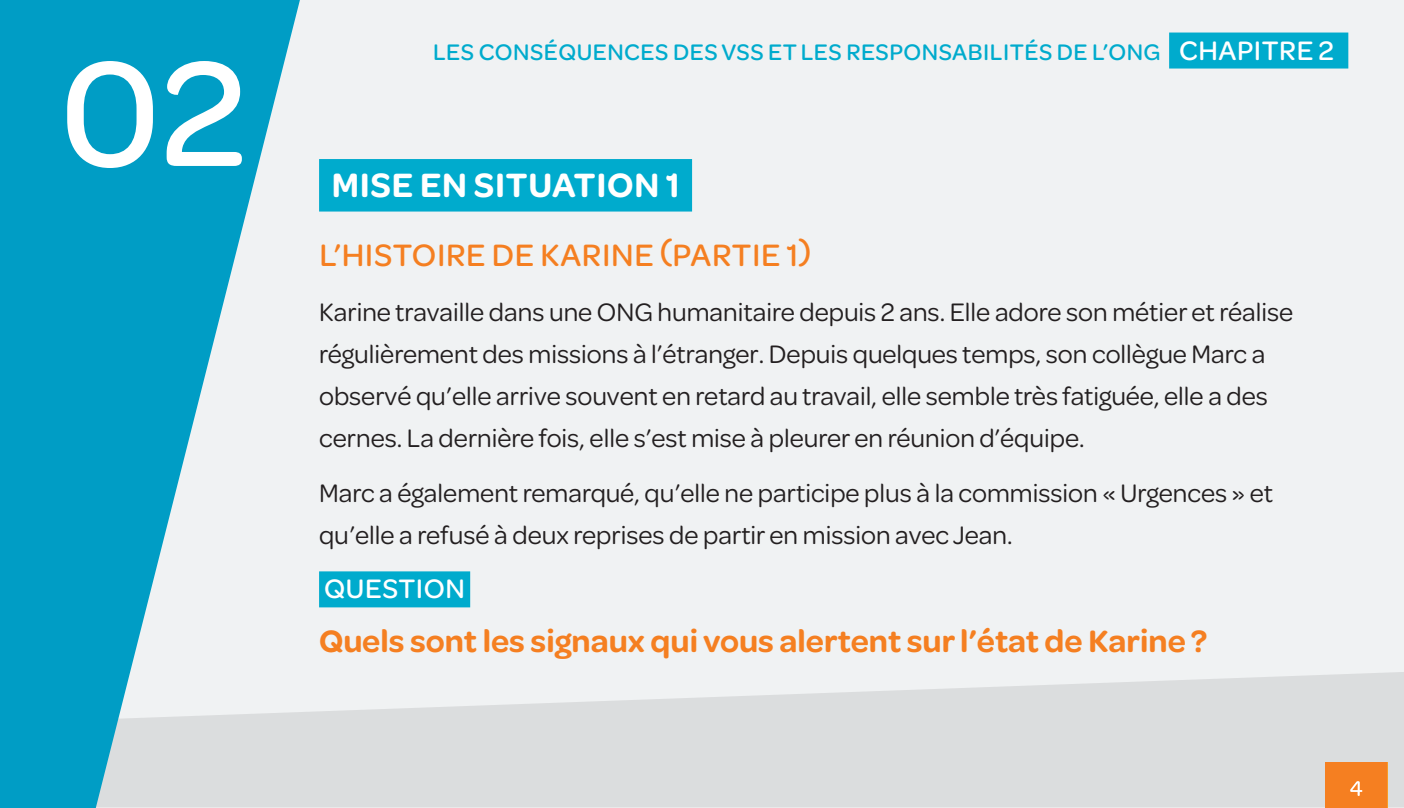
<style>
.page{position:relative;width:1404px;height:808px;background:#fff}
.page>*{position:absolute;margin:0;border:0;box-sizing:border-box;transform-origin:0 0}
.t1{font:500 159px "Omnes";color:#fff}
.entete_chapitre{font:600 36px "Omnes";letter-spacing:.02em;color:#fff}
.TEXTE_COURANT_NOIR{font:600 33px "Omnes";color:#f57f21}
.entete_chapitre-2{font:500 33px "Omnes";letter-spacing:.02em;color:#f57f21}
.TEXTE_COURANT_NOIR-2{font:500 28.5px "Omnes";letter-spacing:.02em;color:#fff}
.Mise_en_situation{font:27px/42px "Omnes";color:#231f20}
.TEXTE_COURANT_NOIR-3{font:27px/42px "Omnes";color:#231f20}
.t2{font:500 24px "Omnes";letter-spacing:.02em;color:#00abcd}
.t3{font:500 22.5px "Omnes";color:#fff}
.s1{font-size:28.5px;color:#fff}
</style>
<div class="page">
<div style="left:11px;top:1px;width:1392px;height:806px;background:#f0f2f3"></div>
<svg style="left:302px;top:672px;width:1101px;height:136px;fill:#dbddde"></svg>
<div style="left:1324px;top:762px;width:62px;height:46px;background:#f57f21"></div>
<svg style="left:0;top:0;width:302px;height:808px;fill:#009dc5"></svg>
<div style="left:1168px;top:33px;width:180px;height:36px;background:#00abcd"></div>
<div style="left:319px;top:159px;width:373px;height:53px;background:#00abcd"></div>
<div style="left:319px;top:571px;width:151px;height:36px;background:#00abcd"></div>
<h1 class="t1" style="left:60px;top:5px;width:188px">02</h1>
<p class="t2" style="left:433px;top:35px;width:902px">LES CONSÉQUENCES DES VSS ET LES RESPONSABILITÉS DE L’ONG <span class="s1">CHAPITRE 2</span></p>
<p class="entete_chapitre" style="left:331px;top:160px;width:349px">MISE EN SITUATION 1</p>
<p class="entete_chapitre-2" style="left:319px;top:233px;width:493px">L’HISTOIRE DE KARINE (PARTIE 1)</p>
<p class="Mise_en_situation" style="left:319px;top:289px;width:975px">Karine travaille dans une ONG humanitaire depuis 2 ans. Elle adore son métier et réalise régulièrement des missions à l’étranger. Depuis quelques temps, son collègue Marc a observé qu’elle arrive souvent en retard au travail, elle semble très fatiguée, elle a des cernes. La dernière fois, elle s’est mise à pleurer en réunion d’équipe.</p>
<p class="TEXTE_COURANT_NOIR-3" style="left:319px;top:470px;width:955px">Marc a également remarqué, qu’elle ne participe plus à la commission « Urgences » et qu’elle a refusé à deux reprises de partir en mission avec Jean.</p>
<p class="TEXTE_COURANT_NOIR-2" style="left:324px;top:569px;width:142px">QUESTION</p>
<p class="TEXTE_COURANT_NOIR" style="left:319px;top:618px;width:889px">Quels sont les signaux qui vous alertent sur l’état de Karine ?</p>
<p class="t3" style="left:1349px;top:773px;width:15px">4</p>
</div>
